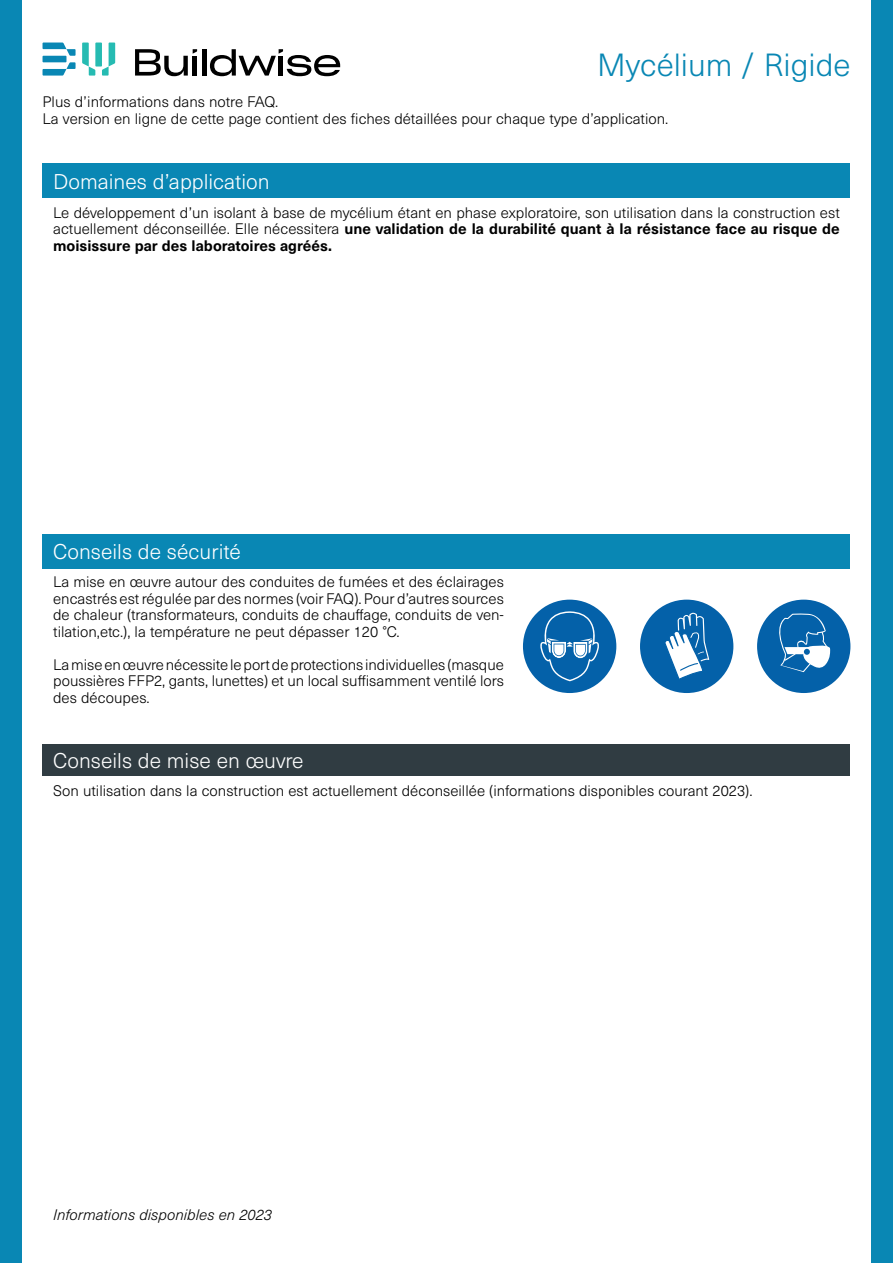
<style>
.page{position:relative;width:893px;height:1263px;background:#fff}
.page>*{position:absolute;margin:0;border:0;box-sizing:border-box;transform-origin:0 0}
.Main_Title{font:300 31.5px "Neue Haas Unica W1 G";color:#0987b4}
.Section_Title{font:300 21px "Neue Haas Unica W1 G";color:#fff}
.Section_Title_Dark{font:300 21px "Neue Haas Unica W1 G";color:#fff}
.Table{font:300 15px/16.5px "Neue Haas Unica W1 G";color:#000;text-align:justify}
.t1{font:italic 300 15px "Neue Haas Unica W1 G";color:#000}
.s1{font-weight:700}
</style>
<div class="page">
<div style="left:0;top:0;width:21px;height:1263px;background:#0987b4"></div>
<div style="left:872px;top:0;width:21px;height:1263px;background:#0987b4"></div>
<svg style="left:135px;top:49px;width:62px;height:27px"></svg>
<hr style="left:193px;top:56px;width:4px;height:20px;background:#000">
<hr style="left:202px;top:49px;width:4px;height:27px;background:#000">
<svg style="left:210px;top:49px;width:130px;height:27px"></svg>
<svg style="left:43px;top:62px;width:33px;height:14px"></svg>
<svg style="left:43px;top:43px;width:33px;height:13px"></svg>
<div style="left:43px;top:56px;width:23px;height:6px;background:#0987b4"></div>
<svg style="left:82px;top:43px;width:13px;height:33px"></svg>
<svg style="left:102px;top:43px;width:13px;height:33px"></svg>
<div style="left:95px;top:43px;width:7px;height:24px;background:#26bbb2"></div>
<div style="left:43px;top:164px;width:807px;height:34px;background:#0987b4"></div>
<div style="left:43px;top:534px;width:807px;height:34px;background:#0987b4"></div>
<div style="left:523px;top:600px;width:93px;height:93px;background:#0461a9;border-radius:50%"></div>
<svg style="left:540px;top:611px;width:59px;height:70px"></svg>
<div style="left:640px;top:600px;width:93px;height:93px;background:#0461a9;border-radius:50%"></div>
<svg style="left:665px;top:613px;width:44px;height:66px"></svg>
<div style="left:757px;top:600px;width:93px;height:93px;background:#0461a9;border-radius:50%"></div>
<svg style="left:779px;top:613px;width:51px;height:60px"></svg>
<div style="left:43px;top:744px;width:807px;height:32px;background:#303c42"></div>
<p class="Main_Title" style="left:597px;top:42px;width:255px">Mycélium / Rigide</p>
<p class="Table" style="left:43px;top:93px;width:237px">Plus d’informations dans notre FAQ.</p>
<p class="Table" style="left:43px;top:109px;width:627px">La version en ligne de cette page contient des fiches détaillées pour chaque type d’application.</p>
<p class="Section_Title" style="left:53px;top:166px;width:218px">Domaines d’application</p>
<p class="Table" style="left:53px;top:203px;width:788px">Le développement d’un isolant à base de mycélium étant en phase exploratoire, son utilisation dans la construction est actuellement déconseillée. Elle nécessitera <span class="s1">une validation de la durabilité quant à la résistance face au risque de moisissure par des laboratoires agréés.</span></p>
<p class="Section_Title" style="left:53px;top:536px;width:189px">Conseils de sécurité</p>
<p class="Table" style="left:53px;top:573px;width:452px">La mise en œuvre autour des conduites de fumées et des éclairages encastrés est régulée par des normes (voir FAQ). Pour d’autres sources de chaleur (transformateurs, conduits de chauffage, conduits de ven&shy;tilation,etc.), la température ne peut dépasser 120 °C.</p>
<p class="Table" style="left:53px;top:655px;width:452px">La mise en œuvre nécessite le port de protections individuelles (masque poussières FFP2, gants, lunettes) et un local suffisamment ventilé lors des découpes.</p>
<p class="Section_Title_Dark" style="left:53px;top:746px;width:252px">Conseils de mise en œuvre</p>
<p class="Table" style="left:53px;top:782px;width:701px">Son utilisation dans la construction est actuellement déconseillée (informations disponibles courant 2023).</p>
<p class="t1" style="left:53px;top:1203px;width:220px">Informations disponibles en 2023</p>
</div>
